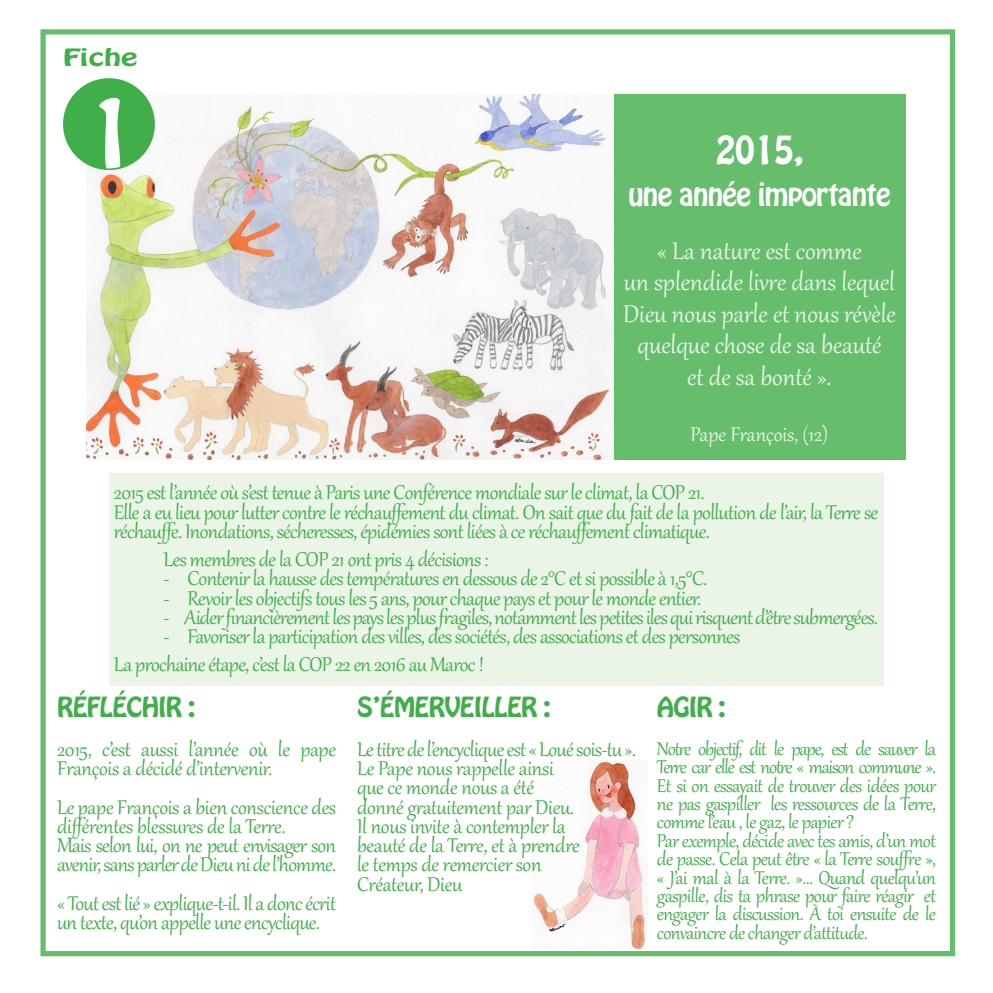
<style>
.page{position:relative;width:993px;height:993px;background:#fff}
.page>*{position:absolute;margin:0;border:0;box-sizing:border-box;transform-origin:0 0}
.t1{font:84px "Hobo Std";color:#fff}
.t2{font:35px "Hobo Std";color:#fff}
.t3{font:29.75px/31.5px "Gabriola";color:#eaf4e7;text-align:center}
.t4{font:28px "Hobo Std";letter-spacing:-.025em;color:#fff}
.t5{font:24.5px/19.2px "Gabriola";letter-spacing:-.025em;color:#40ae49}
.t6{font:24.5px "Hobo Std";letter-spacing:-.025em;color:#40ae49}
.t7{font:24.5px "Gabriola";color:#eaf4e7}
.t8{font:22.75px/18.4px "Gabriola";letter-spacing:-.025em;color:#40ae49;text-align:justify}
.t9{font:21px "Hobo Std";color:#40ae49;scale:1.5 1}
</style>
<div class="page">
<img style="left:533px;top:760px;width:114px;height:189px">
<div style="left:40px;top:29px;width:914px;height:926px;border:5px solid #40ae49"></div>
<img style="left:86px;top:94px;width:528px;height:365px">
<div style="left:63px;top:78px;width:92px;height:92px;background:#40ae49;border-radius:50%"></div>
<div style="left:614px;top:94px;width:291px;height:365px;background:#66be6d"></div>
<div style="left:109px;top:472px;width:773px;height:213px;background:#eaf4e7"></div>
<p class="t9" style="left:63px;top:43px;width:51px">Fiche</p>
<p class="t1" style="left:87px;top:75px;width:50px">1</p>
<p class="t2" style="left:715px;top:125px;width:89px">2015,</p>
<p class="t4" style="left:628px;top:175px;width:264px">une année importante</p>
<p class="t3" style="left:657px;top:232px;width:206px">« La nature est comme</p>
<p class="t3" style="left:623px;top:264px;width:273px">un splendide livre dans lequel</p>
<p class="t3" style="left:623px;top:295px;width:274px">Dieu nous parle et nous révèle quelque chose de sa beauté</p>
<p class="t3" style="left:687px;top:358px;width:146px">et de sa bonté ».</p>
<p class="t7" style="left:690px;top:418px;width:139px">Pape François, (12)</p>
<p class="t5" style="left:114px;top:481px;width:765px">2015 est l’année où s’est tenue à Paris une Conférence mondiale sur le climat, la COP 21.<br>Elle a eu lieu pour lutter contre le réchauffement du climat. On sait que du fait de la pollution de l’air, la Terre se réchauffe. Inondations, sécheresses, épidémies sont liées à ce réchauffement climatique.</p>
<p class="t5" style="left:163px;top:547px;width:326px">Les membres de la COP 21 ont pris 4 décisions :</p>
<p class="t5" style="left:163px;top:567px;width:545px">- Contenir la hausse des températures en dessous de 2°C et si possible à 1,5°C.</p>
<p class="t5" style="left:163px;top:586px;width:539px">- Revoir les objectifs tous les 5 ans, pour chaque pays et pour le monde entier.</p>
<p class="t5" style="left:163px;top:605px;width:715px">- Aider financièrement les pays les plus fragiles, notamment les petites iles qui risquent d’être submergées.</p>
<p class="t5" style="left:163px;top:624px;width:578px">- Favoriser la participation des villes, des sociétés, des associations et des personnes</p>
<p class="t5" style="left:114px;top:652px;width:371px">La prochaine étape, c’est la COP 22 en 2016 au Maroc !</p>
<p class="t6" style="left:57px;top:690px;width:140px">RÉFLÉCHIR :</p>
<p class="t5" style="left:57px;top:737px;width:280px">2015, c’est aussi l’année où le pape<br>François a décidé d’intervenir.</p>
<p class="t5" style="left:57px;top:795px;width:280px">Le pape François a bien conscience des différentes blessures de la Terre.</p>
<p class="t5" style="left:57px;top:833px;width:280px">Mais selon lui, on ne peut envisager son avenir, sans parler de Dieu ni de l’homme.</p>
<p class="t5" style="left:57px;top:891px;width:280px">« Tout est lié » explique-t-il. Il a donc écrit un texte, qu’on appelle une encyclique.</p>
<p class="t6" style="left:357px;top:690px;width:195px">S’ÉMERVEILLER :</p>
<p class="t5" style="left:357px;top:737px;width:280px">Le titre de l’encyclique est « Loué sois-tu ».</p>
<p class="t5" style="left:357px;top:756px;width:198px">Le Pape nous rappelle ainsi</p>
<p class="t5" style="left:357px;top:776px;width:178px">que ce monde nous a été</p>
<p class="t5" style="left:357px;top:795px;width:218px">donné gratuitement par Dieu.</p>
<p class="t5" style="left:357px;top:814px;width:210px">Il nous invite à contempler la</p>
<p class="t5" style="left:357px;top:833px;width:224px">beauté de la Terre, et à prendre</p>
<p class="t5" style="left:357px;top:853px;width:186px">le temps de remercier son</p>
<p class="t5" style="left:357px;top:872px;width:107px">Créateur, Dieu</p>
<p class="t6" style="left:656px;top:690px;width:70px">AGIR :</p>
<p class="t8" style="left:656px;top:737px;width:280px">Notre objectif, dit le pape, est de sauver la Terre car elle est notre « maison commune ».<br>Et si on essayait de trouver des idées pour ne pas gaspiller les ressources de la Terre, comme l’eau , le gaz, le papier ?</p>
<p class="t8" style="left:656px;top:829px;width:280px">Par exemple, décide avec tes amis, d’un mot de passe. Cela peut être « la Terre souffre », « J’ai mal à la Terre. »… Quand quelqu’un gaspille, dis ta phrase pour faire réagir et engager la discussion. À toi ensuite de le convaincre de changer d’attitude.</p>
</div>
